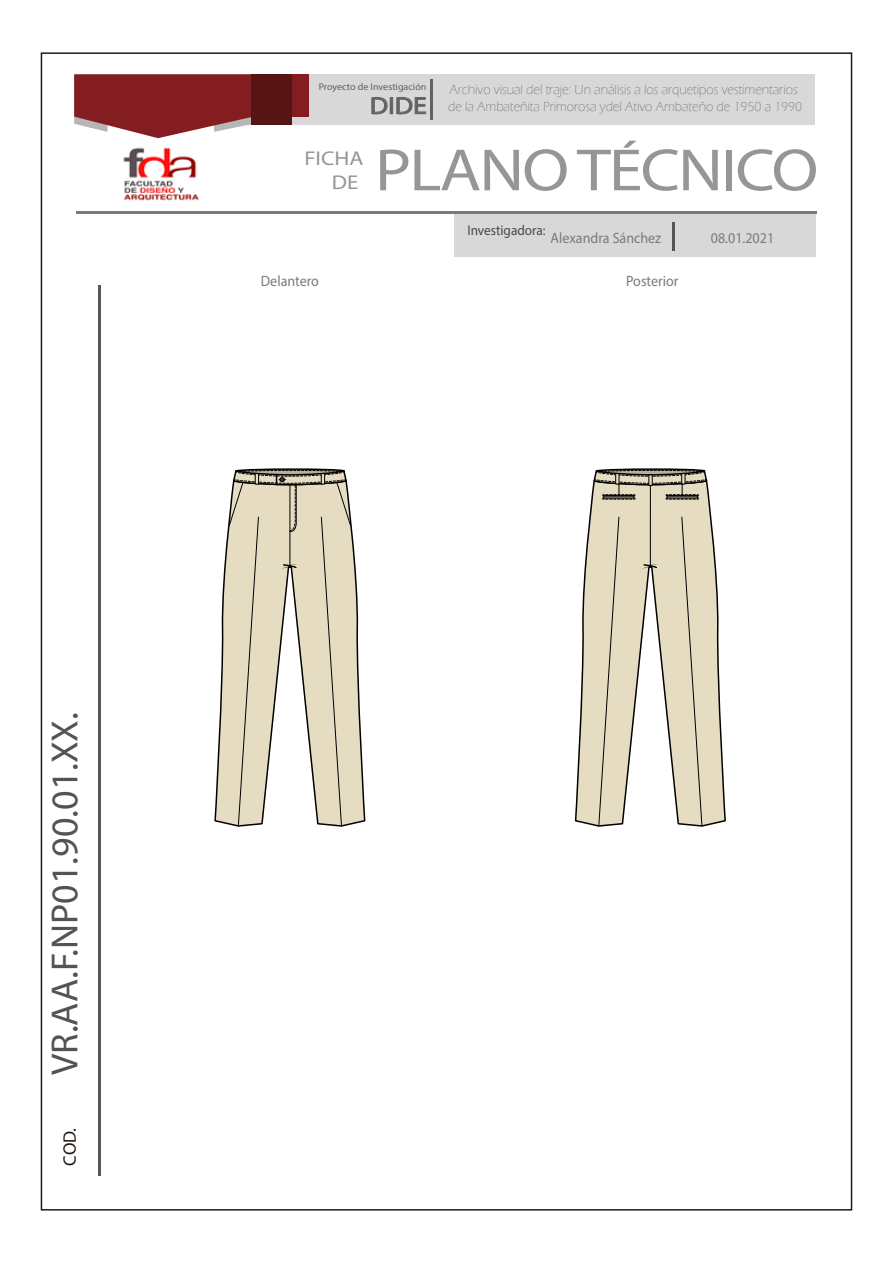
<style>
.page{position:relative;width:893px;height:1263px;background:#fff}
.page>*{position:absolute;margin:0;border:0;box-sizing:border-box;transform-origin:0 0}
.t1{font:60px "Myriad Pro";letter-spacing:-.03em;color:#969696;scale:1.13 1}
.t2{font:37.95px "Myriad Pro";color:#545352}
.t3{font:19.95px/24px "Myriad Pro";color:#969696;text-align:right;scale:1.15 1}
.t4{font:18.15px "Myriad Pro";color:#201813}
.t5{font:15px "Myriad Pro";color:#7c7a79;scale:.94 1}
.t6{font:14.25px "Myriad Pro";color:#494949;scale:.94 1}
.t7{font:300 13.5px/16.2px "Eras ITC";color:#757575;scale:.96 1}
.t8{font:9.75px "Myriad Pro";color:#636261}
.s1{font-family:"Myriad Pro";font-weight:400;font-size:24px;color:#636261}
</style>
<div class="page">
<div style="left:41px;top:52px;width:811px;height:1158px;background:#fff;border:2px solid #211915"></div>
<hr style="left:76px;top:211px;width:741px;height:3px;background:#7c7a79">
<div style="left:454px;top:215px;width:361px;height:42px;background:#d8d8d8"></div>
<hr style="left:673px;top:223px;width:2px;height:28px;background:#565555">
<div style="left:247px;top:74px;width:567px;height:50px;background:#d8d8d8"></div>
<svg style="left:371px;top:97px;width:17px;height:18px"></svg>
<div style="left:390px;top:97px;width:3px;height:17px;border:1px solid #636261"></div>
<svg style="left:396px;top:97px;width:30px;height:18px"></svg>
<hr style="left:430px;top:80px;width:2px;height:40px;background:#636261">
<div style="left:284px;top:74px;width:25px;height:43px;background:#831d1f"></div>
<svg style="left:74px;top:74px;width:180px;height:64px;background:#954042"></svg>
<div style="left:252px;top:74px;width:40px;height:50px;background:#561415"></div>
<img style="left:123px;top:147px;width:76px;height:54px">
<hr style="left:98px;top:285px;width:3px;height:891px;background:#575555">
<svg style="left:574px;top:487px;width:152px;height:340px;fill:#e5dcc1"></svg>
<svg style="left:681px;top:516px;width:22px;height:311px;background:#d9d1b7"></svg>
<svg style="left:598px;top:516px;width:22px;height:311px;background:#d9d1b7"></svg>
<hr style="left:650px;top:485px;width:1px;height:82px;background:#000">
<svg style="left:642px;top:564px;width:16px;height:5px"></svg>
<svg style="left:592px;top:468px;width:116px;height:32px;background:#9d9786"></svg>
<svg style="left:214px;top:527px;width:152px;height:298px"></svg>
<svg style="left:228px;top:468px;width:124px;height:359px"></svg>
<h2 class="t2" style="left:41px;top:1075px;width:364px;rotate:-90deg">VR.AA.F.NP01.90.01.XX.</h2>
<h3 class="t4" style="left:59px;top:1165px;width:39px;rotate:-90deg">COD.</h3>
<p class="t8" style="left:319px;top:80px;width:109px">Proyecto de Investigación</p>
<p class="t7" style="left:370px;top:82px;width:452px;text-indent:80px">Archivo visual del traje: Un análisis a los arquetipos vestimentarios<br><span class="s1">DIDE</span> de la Ambateñita Primorosa ydel Ativo Ambateño de 1950 a 1990</p>
<h3 class="t3" style="left:304px;top:146px;width:53px">FICHA<br>DE</h3>
<h1 class="t1" style="left:375px;top:133px;width:394px">PLANO TÉCNICO</h1>
<p class="t6" style="left:467px;top:221px;width:85px">Investigadora:</p>
<p class="t5" style="left:551px;top:229px;width:119px">Alexandra Sánchez</p>
<p class="t5" style="left:711px;top:229px;width:69px">08.01.2021</p>
<p class="t5" style="left:261px;top:271px;width:63px">Delantero</p>
<p class="t5" style="left:626px;top:271px;width:57px">Posterior</p>
</div>
